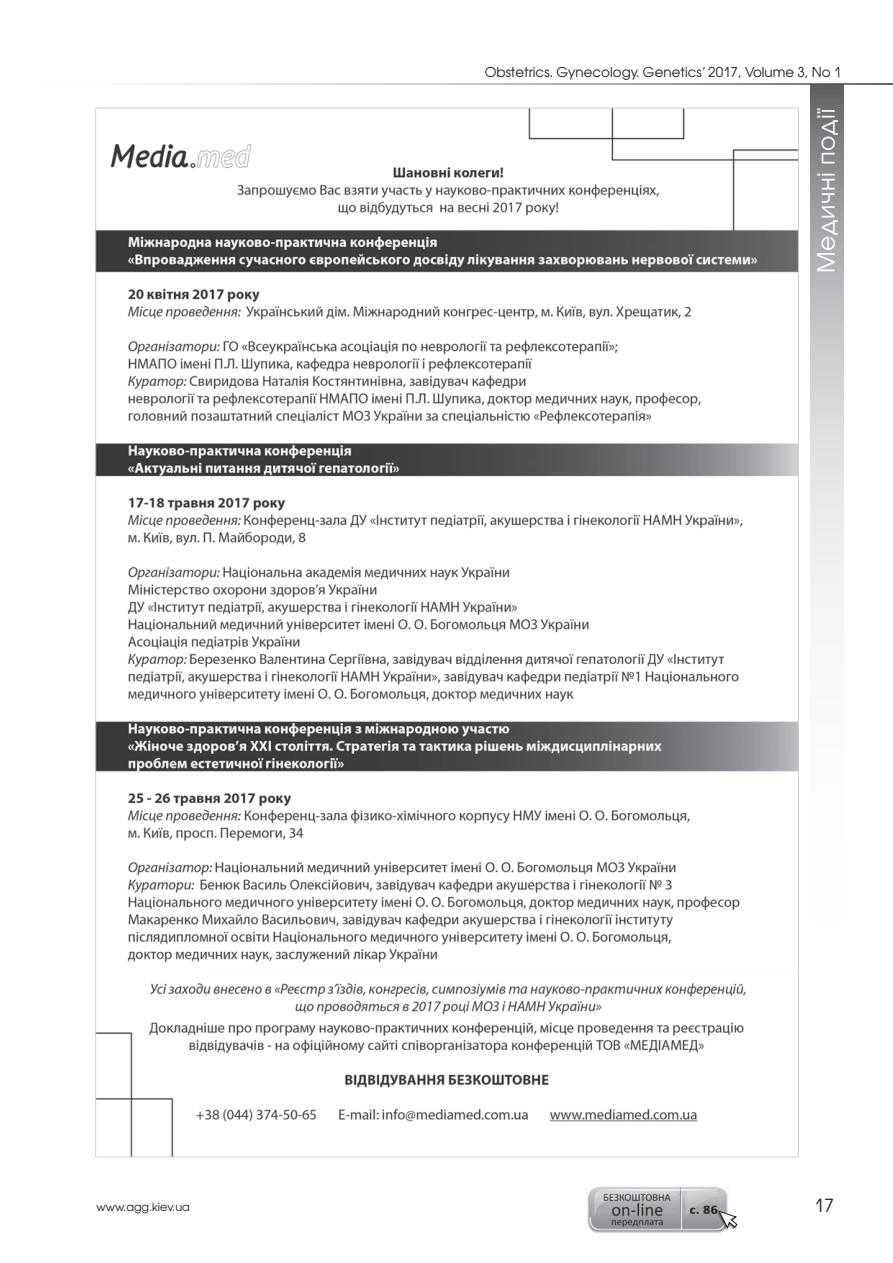
<style>
.page{position:relative;width:893px;height:1263px;background:#fff}
.page>*{position:absolute;margin:0;border:0;box-sizing:border-box;transform-origin:0 0}
.t1{font:23.55px "Avant Garde Gothic C";letter-spacing:.03em;color:#fff}
.t2{font:18px "Avant Garde Gothic C";color:#231f20}
.t3{font:13.5px "Avant Garde Gothic C";color:#231f20}
.t4{font:11.25px "Avant Garde Gothic C";color:#231f20}
</style>
<div class="page">
<svg style="left:811px;top:85px;width:32px;height:532px;background:#c0c1c3"></svg>
<img style="left:587px;top:1186px;width:141px;height:47px">
<div style="left:716px;top:1210px;width:22px;height:20px;background:#231f20;opacity:.75"></div>
<svg style="left:718px;top:1210px;width:19px;height:18px"></svg>
<img style="left:97px;top:110px;width:699px;height:1045px">
<p class="t3" style="left:485px;top:64px;width:358px">Obstetrics. Gynecology. Genetics’2017, Volume 3, No 1</p>
<h1 class="t1" style="left:812px;top:273px;width:167px;rotate:-90deg">Медичні події</h1>
<p class="t4" style="left:97px;top:1200px;width:95px">www.agg.kiev.ua</p>
<h2 class="t2" style="left:814px;top:1195px;width:21px">17</h2>
</div>
